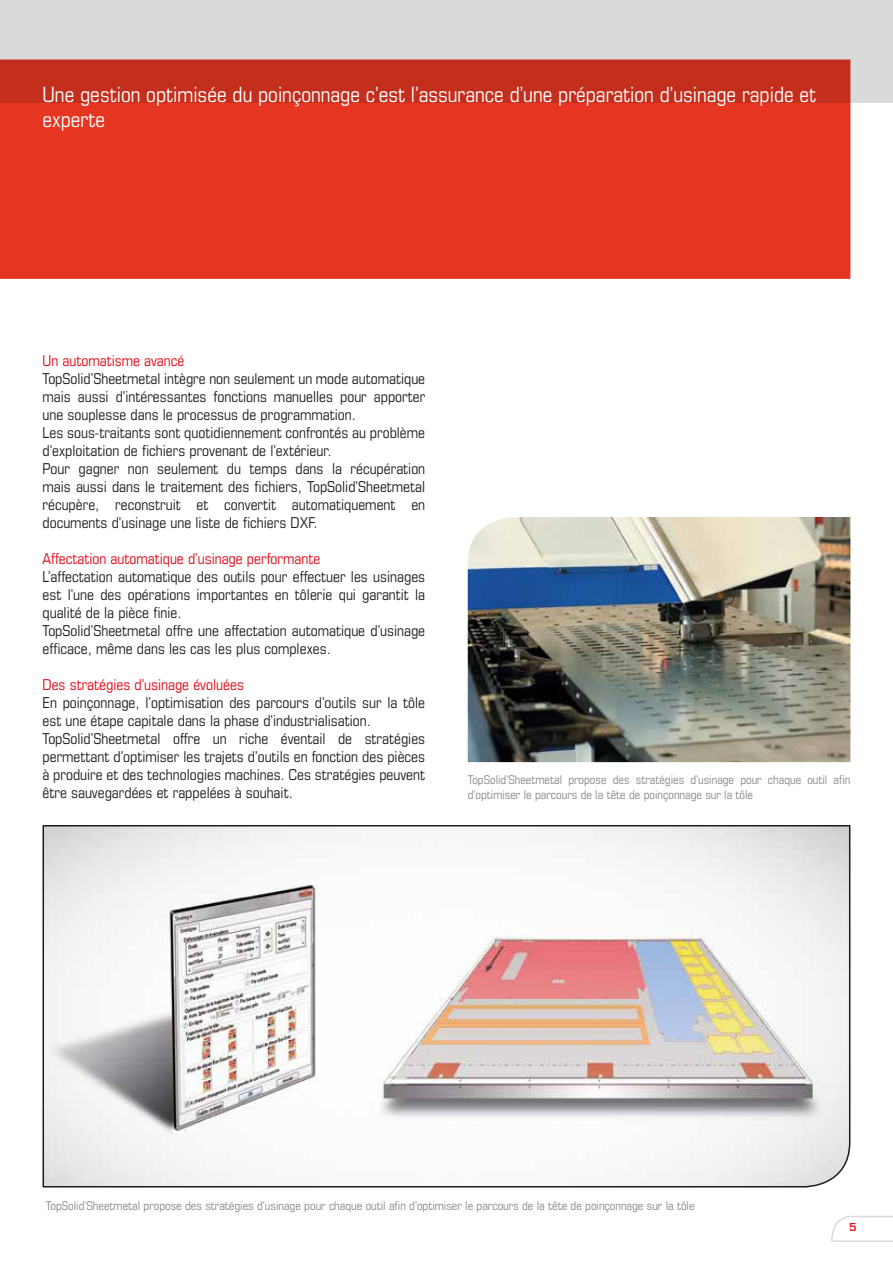
<style>
.page{position:relative;width:893px;height:1263px;background:#fff}
.page>*{position:absolute;margin:0;border:0;box-sizing:border-box;transform-origin:0 0}
.t1{font:condensed 21px/25.2px "Eurostile";color:#fff}
.t2{font:condensed 15px/18px "Eurostile";color:#1d1d1b}
.t3{font:condensed 15px "Eurostile";color:#e30613}
.t4{font:condensed 12px/14.4px "Eurostile";color:#878787}
.t5{font:700 12px "Eurostile";color:#e30613}
</style>
<div class="page">
<div style="left:0;top:0;width:893px;height:102px;background:#dadada"></div>
<svg style="left:831px;top:1216px;width:62px;height:26px"></svg>
<svg style="left:0;top:60px;width:850px;height:219px;background:#df3420"></svg>
<svg style="left:42px;top:825px;width:809px;height:363px"></svg>
<img style="left:468px;top:517px;width:382px;height:245px">
<h1 class="t1" style="left:43px;top:81px;width:775px">Une gestion optimisée du poinçonnage c’est l’assurance d’une préparation d’usinage rapide et experte</h1>
<p class="t3" style="left:43px;top:351px;width:143px">Un automatisme avancé</p>
<p class="t2" style="left:43px;top:369px;width:384px">TopSolid’Sheetmetal intègre non seulement un mode automatique mais aussi d’intéressantes fonctions manuelles pour apporter une souplesse dans le processus de programmation.<br>Les sous-traitants sont quotidiennement confrontés au problème d’exploitation de fichiers provenant de l’extérieur.<br>Pour gagner non seulement du temps dans la récupération mais aussi dans le traitement des fichiers, TopSolid’Sheetmetal récupère, reconstruit et convertit automatiquement en documents d’usinage une liste de fichiers DXF.</p>
<p class="t3" style="left:43px;top:549px;width:279px">Affectation automatique d’usinage performante</p>
<p class="t2" style="left:43px;top:567px;width:384px">L’affectation automatique des outils pour effectuer les usinages est l’une des opérations importantes en tôlerie qui garantit la qualité de la pièce finie.<br>TopSolid’Sheetmetal offre une affectation automatique d’usinage efficace, même dans les cas les plus complexes.</p>
<p class="t3" style="left:43px;top:675px;width:203px">Des stratégies d’usinage évoluées</p>
<p class="t2" style="left:43px;top:693px;width:384px">En poinçonnage, l’optimisation des parcours d’outils sur la tôle est une étape capitale dans la phase d’industrialisation.<br>TopSolid’Sheetmetal offre un riche éventail de stratégies permettant d’optimiser les trajets d’outils en fonction des pièces à produire et des technologies machines. Ces stratégies peuvent être sauvegardées et rappelées à souhait.</p>
<p class="t4" style="left:468px;top:773px;width:384px">TopSolid’Sheetmetal propose des stratégies d’usinage pour chaque outil afin d’optimiser le parcours de la tête de poinçonnage sur la tôle</p>
<p class="t4" style="left:46px;top:1198px;width:650px">TopSolid’Sheetmetal propose des stratégies d’usinage pour chaque outil afin d’optimiser le parcours de la tête de poinçonnage sur la tôle</p>
<p class="t5" style="left:849px;top:1221px;width:9px">5</p>
</div>
